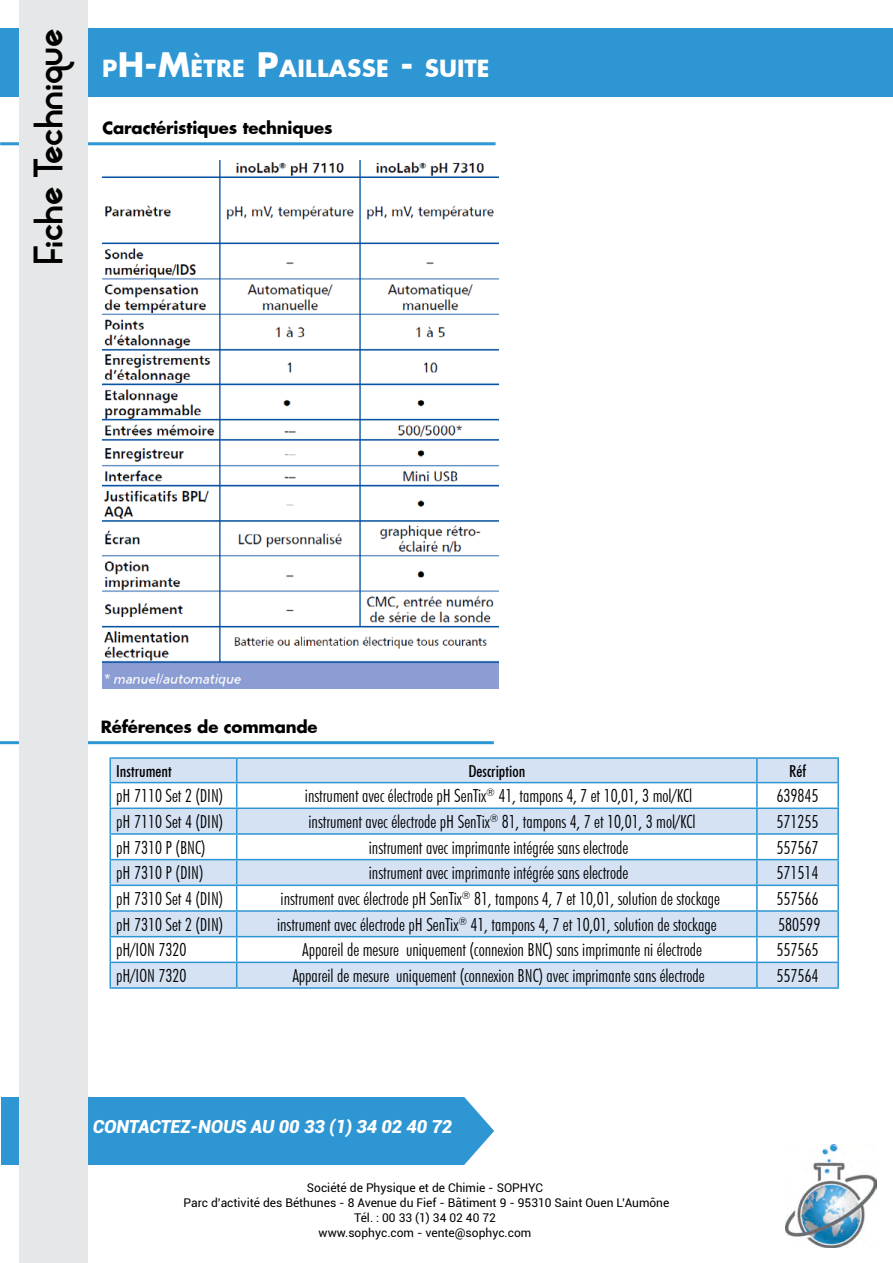
<style>
.page{position:relative;width:893px;height:1263px;background:#fff}
.page>*{position:absolute;margin:0;border:0;box-sizing:border-box;transform-origin:0 0}
.t1{font:36px "Alpaca Scarlett Demo";color:#000}
.t2{font:700 23.1px "Futura";letter-spacing:.015em;color:#fff}
.t3{font:300 condensed 18px "Futura BT";color:#000}
.t4{font:italic 900 18px "Roboto";letter-spacing:-.005em;color:#fff}
.t5{font:700 16.5px "Futura";letter-spacing:-.01em;color:#000}
.t6{font:500 condensed 16.5px "Futura BT";color:#000}
.t7{font:12px/15px "Roboto";color:#000;text-align:center}
.s1{font-size:33px}
</style>
<div class="page">
<hr style="left:0;top:741px;width:494px;height:3px;background:#2d96d3">
<hr style="left:0;top:142px;width:496px;height:3px;background:#2d96d3">
<div style="left:1px;top:1097px;width:503px;height:68px;background:#2d96d3"></div>
<img style="left:785px;top:1144px;width:92px;height:104px">
<svg style="left:464px;top:1097px;width:40px;height:68px"></svg>
<div style="left:0;top:29px;width:893px;height:68px;background:#2d96d3"></div>
<div style="left:19px;top:0;width:68px;height:1263px;background:#e6e7e8"></div>
<img style="left:102px;top:161px;width:397px;height:528px">
<img style="left:226px;top:632px;width:267px;height:19px">
<svg style="left:111px;top:759px;width:726px;height:228px;fill:#d4e2f4"></svg>
<hr style="left:237px;top:757px;width:520px;height:2px;background:#2d96d3">
<hr style="left:757px;top:757px;width:82px;height:2px;background:#2d96d3">
<hr style="left:756px;top:759px;width:2px;height:23px;background:#2d96d3">
<hr style="left:837px;top:759px;width:2px;height:23px;background:#2d96d3">
<hr style="left:237px;top:782px;width:520px;height:1px;background:#2d96d3">
<hr style="left:757px;top:782px;width:82px;height:1px;background:#2d96d3">
<hr style="left:756px;top:783px;width:2px;height:24px;background:#2d96d3">
<hr style="left:837px;top:783px;width:2px;height:24px;background:#2d96d3">
<hr style="left:110px;top:807px;width:127px;height:2px;background:#2d96d3">
<hr style="left:237px;top:807px;width:520px;height:2px;background:#2d96d3">
<hr style="left:757px;top:807px;width:82px;height:2px;background:#2d96d3">
<hr style="left:756px;top:809px;width:2px;height:24px;background:#2d96d3">
<hr style="left:837px;top:809px;width:2px;height:24px;background:#2d96d3">
<hr style="left:110px;top:833px;width:127px;height:2px;background:#2d96d3">
<hr style="left:237px;top:833px;width:520px;height:2px;background:#2d96d3">
<hr style="left:757px;top:833px;width:82px;height:2px;background:#2d96d3">
<hr style="left:756px;top:835px;width:2px;height:24px;background:#2d96d3">
<hr style="left:837px;top:835px;width:2px;height:24px;background:#2d96d3">
<hr style="left:110px;top:859px;width:127px;height:1px;background:#2d96d3">
<hr style="left:237px;top:859px;width:520px;height:1px;background:#2d96d3">
<hr style="left:757px;top:859px;width:82px;height:1px;background:#2d96d3">
<hr style="left:756px;top:860px;width:2px;height:24px;background:#2d96d3">
<hr style="left:837px;top:860px;width:2px;height:24px;background:#2d96d3">
<hr style="left:110px;top:884px;width:127px;height:2px;background:#2d96d3">
<hr style="left:237px;top:884px;width:520px;height:2px;background:#2d96d3">
<hr style="left:757px;top:884px;width:82px;height:2px;background:#2d96d3">
<hr style="left:756px;top:886px;width:2px;height:24px;background:#2d96d3">
<hr style="left:837px;top:886px;width:2px;height:24px;background:#2d96d3">
<hr style="left:110px;top:910px;width:127px;height:2px;background:#2d96d3">
<hr style="left:237px;top:910px;width:520px;height:2px;background:#2d96d3">
<hr style="left:757px;top:910px;width:82px;height:2px;background:#2d96d3">
<hr style="left:756px;top:912px;width:2px;height:24px;background:#2d96d3">
<hr style="left:837px;top:912px;width:2px;height:24px;background:#2d96d3">
<hr style="left:110px;top:936px;width:127px;height:1px;background:#2d96d3">
<hr style="left:237px;top:936px;width:520px;height:1px;background:#2d96d3">
<hr style="left:757px;top:936px;width:82px;height:1px;background:#2d96d3">
<hr style="left:756px;top:937px;width:2px;height:24px;background:#2d96d3">
<hr style="left:837px;top:937px;width:2px;height:24px;background:#2d96d3">
<hr style="left:110px;top:961px;width:127px;height:2px;background:#2d96d3">
<hr style="left:237px;top:961px;width:520px;height:2px;background:#2d96d3">
<hr style="left:757px;top:961px;width:82px;height:2px;background:#2d96d3">
<hr style="left:756px;top:963px;width:2px;height:24px;background:#2d96d3">
<hr style="left:837px;top:963px;width:2px;height:24px;background:#2d96d3">
<hr style="left:110px;top:987px;width:127px;height:2px;background:#2d96d3">
<hr style="left:237px;top:987px;width:520px;height:2px;background:#2d96d3">
<hr style="left:757px;top:987px;width:82px;height:2px;background:#2d96d3">
<svg style="left:110px;top:759px;width:1px;height:228px"></svg>
<hr style="left:110px;top:757px;width:127px;height:2px;background:#2d96d3">
<svg style="left:236px;top:759px;width:1px;height:228px"></svg>
<hr style="left:110px;top:782px;width:127px;height:1px;background:#2d96d3">
<h1 class="t1" style="left:25px;top:264px;width:237px;rotate:-90deg">Fiche Technique</h1>
<p class="t2" style="left:102px;top:52px;width:389px">P<span class="s1">H-M</span>ÈTRE <span class="s1">P</span>AILLASSE <span class="s1">-</span> SUITE</p>
<p class="t5" style="left:102px;top:116px;width:232px">Caractéristiques techniques</p>
<p class="t5" style="left:101px;top:715px;width:218px">Références de commande</p>
<p class="t6" style="left:116px;top:761px;width:57px">Instrument</p>
<p class="t6" style="left:468px;top:761px;width:58px">Description</p>
<p class="t6" style="left:789px;top:761px;width:18px">Réf</p>
<p class="t3" style="left:116px;top:785px;width:109px">pH 7110 Set 2 (DIN)</p>
<p class="t3" style="left:305px;top:785px;width:389px">instrument avec électrode pH SenTix<sup>®</sup> 41, tampons 4, 7 et 10,01, 3 mol/KCl</p>
<p class="t3" style="left:776px;top:785px;width:44px">639845</p>
<p class="t3" style="left:116px;top:811px;width:109px">pH 7110 Set 4 (DIN)</p>
<p class="t3" style="left:308px;top:811px;width:389px">instrument avec électrode pH SenTix<sup>®</sup> 81, tampons 4, 7 et 10,01, 3 mol/KCl</p>
<p class="t3" style="left:776px;top:811px;width:44px">571255</p>
<p class="t3" style="left:116px;top:836px;width:91px">pH 7310 P (BNC)</p>
<p class="t3" style="left:369px;top:836px;width:261px">instrument avec imprimante intégrée sans electrode</p>
<p class="t3" style="left:776px;top:836px;width:44px">557567</p>
<p class="t3" style="left:116px;top:862px;width:89px">pH 7310 P (DIN)</p>
<p class="t3" style="left:369px;top:862px;width:261px">instrument avec imprimante intégrée sans electrode</p>
<p class="t3" style="left:776px;top:862px;width:44px">571514</p>
<p class="t3" style="left:116px;top:888px;width:109px">pH 7310 Set 4 (DIN)</p>
<p class="t3" style="left:281px;top:888px;width:441px">instrument avec électrode pH SenTix<sup>®</sup> 81, tampons 4, 7 et 10,01, solution de stockage</p>
<p class="t3" style="left:776px;top:888px;width:44px">557566</p>
<p class="t3" style="left:116px;top:913px;width:109px">pH 7310 Set 2 (DIN)</p>
<p class="t3" style="left:277px;top:913px;width:441px">instrument avec électrode pH SenTix<sup>®</sup> 41, tampons 4, 7 et 10,01, solution de stockage</p>
<p class="t3" style="left:778px;top:913px;width:44px">580599</p>
<p class="t3" style="left:116px;top:939px;width:72px">pH/ION 7320</p>
<p class="t3" style="left:302px;top:939px;width:401px">Appareil de mesure uniquement (connexion BNC) sans imprimante ni électrode</p>
<p class="t3" style="left:777px;top:939px;width:44px">557565</p>
<p class="t3" style="left:116px;top:965px;width:72px">pH/ION 7320</p>
<p class="t3" style="left:292px;top:965px;width:414px">Appareil de mesure uniquement (connexion BNC) avec imprimante sans électrode</p>
<p class="t3" style="left:777px;top:965px;width:44px">557564</p>
<p class="t4" style="left:93px;top:1114px;width:361px">CONTACTEZ-NOUS AU 00 33 (1) 34 02 40 72</p>
<p class="t7" style="left:184px;top:1180px;width:487px">Société de Physique et de Chimie - SOPHYC<br>Parc d’activité des Béthunes - 8 Avenue du Fief - Bâtiment 9 - 95310 Saint Ouen L’Aumône Tél. : 00 33 (1) 34 02 40 72<br>www.sophyc.com - vente@sophyc.com</p>
</div>
